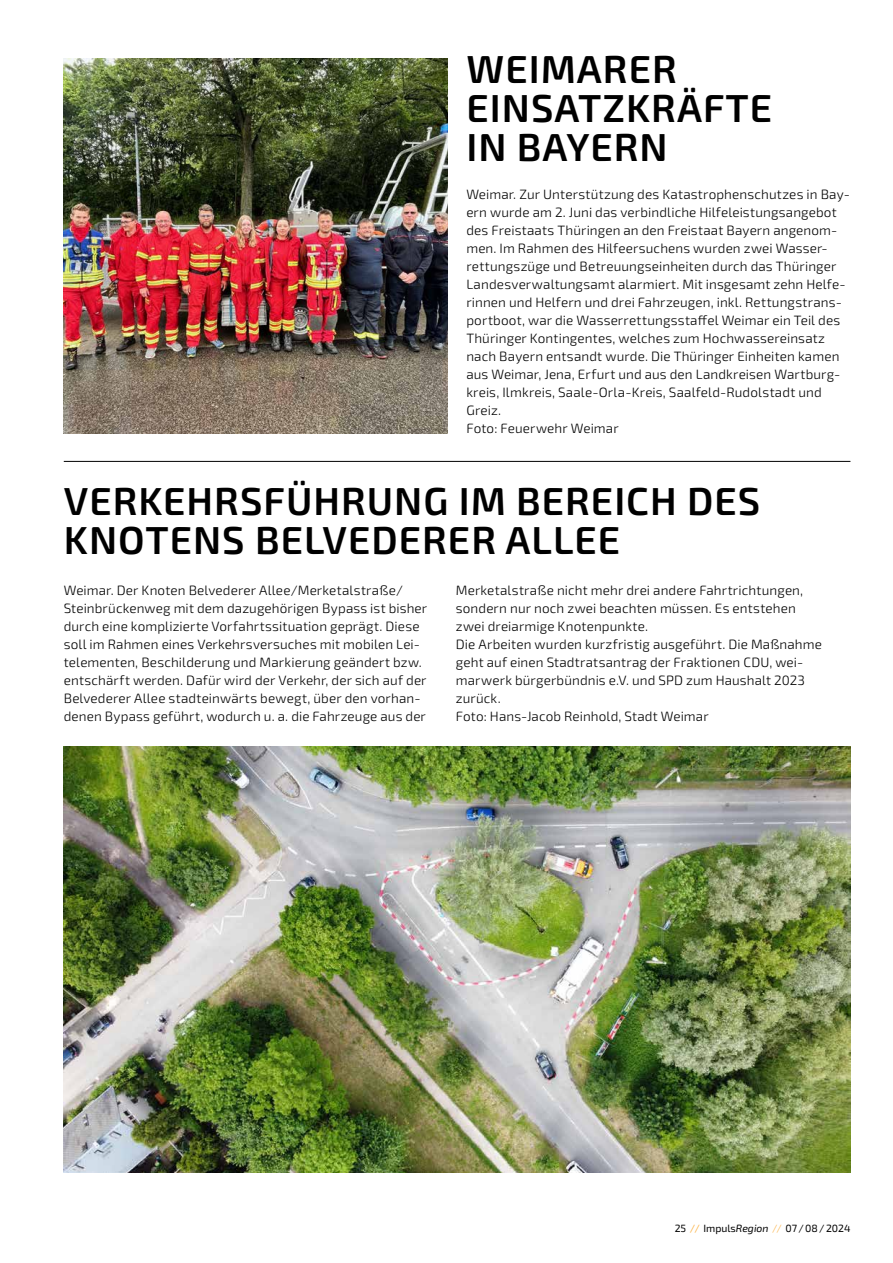
<style>
.page{position:relative;width:893px;height:1263px;background:#fff}
.page>*{position:absolute;margin:0;border:0;box-sizing:border-box;transform-origin:0 0}
.t1{font:600 39px/39px "Exo 2.0";letter-spacing:.025em;color:#000}
.t2{font:300 13.5px/18px "Exo 2.0";letter-spacing:.01em;color:#000}
.t3{font:10.5px "Exo 2.0";color:#000}
.s1{color:#fbb040}
.s2{font-style:italic}
.s3{font-weight:300;color:#fbb040}
</style>
<div class="page">
<img style="left:64px;top:58px;width:384px;height:375px">
<img style="left:64px;top:746px;width:786px;height:426px">
<hr style="left:64px;top:461px;width:786px;height:1px;background:#000">
<h1 class="t1" style="left:466px;top:50px;width:307px">WEIMARER<br>EINSATZKRÄFTE<br>IN BAYERN</h1>
<p class="t2" style="left:466px;top:186px;width:385px">Weimar. Zur Unterstützung des Katastrophenschutzes in Bay&shy;ern wurde am 2. Juni das verbindliche Hilfeleistungsangebot des Freistaats Thüringen an den Freistaat Bayern angenom&shy;men. Im Rahmen des Hilfeersuchens wurden zwei Wasser&shy;rettungszüge und Betreuungseinheiten durch das Thüringer Landesverwaltungsamt alarmiert. Mit insgesamt zehn Helfe&shy;rinnen und Helfern und drei Fahrzeugen, inkl. Rettungstrans&shy;portboot, war die Wasserrettungsstaffel Weimar ein Teil des Thüringer Kontingentes, welches zum Hochwassereinsatz nach Bayern entsandt wurde. Die Thüringer Einheiten kamen aus Weimar, Jena, Erfurt und aus den Landkreisen Wartburg&shy;kreis, Ilmkreis, Saale-Orla-Kreis, Saalfeld-Rudolstadt und Greiz.<br>Foto: Feuerwehr Weimar</p>
<h1 class="t1" style="left:64px;top:482px;width:698px">VERKEHRSFÜHRUNG IM BEREICH DES<br>KNOTENS BELVEDERER ALLEE</h1>
<p class="t2" style="left:64px;top:582px;width:365px">Weimar. Der Knoten Belvederer Allee/Merketalstraße/ Steinbrückenweg mit dem dazugehörigen Bypass ist bisher durch eine komplizierte Vorfahrtssituation geprägt. Diese soll im Rahmen eines Verkehrsversuches mit mobilen Lei&shy;telementen, Beschilderung und Markierung geändert bzw. entschärft werden. Dafür wird der Verkehr, der sich auf der Belvederer Allee stadteinwärts bewegt, über den vorhan&shy;denen Bypass geführt, wodurch u. a. die Fahrzeuge aus der</p>
<p class="t2" style="left:456px;top:582px;width:368px">Merketalstraße nicht mehr drei andere Fahrtrichtungen, sondern nur noch zwei beachten müssen. Es entstehen zwei dreiarmige Knotenpunkte.<br>Die Arbeiten wurden kurzfristig ausgeführt. Die Maßnahme geht auf einen Stadtratsantrag der Fraktionen CDU, wei&shy;marwerk bürgerbündnis e.V. und SPD zum Haushalt 2023 zurück.<br>Foto: Hans-Jacob Reinhold, Stadt Weimar</p>
<p class="t3" style="left:675px;top:1222px;width:177px">25 <span class="s1">//</span> Impuls<span class="s2">Region</span> <span class="s3">//</span> 07/08/2024</p>
</div>
